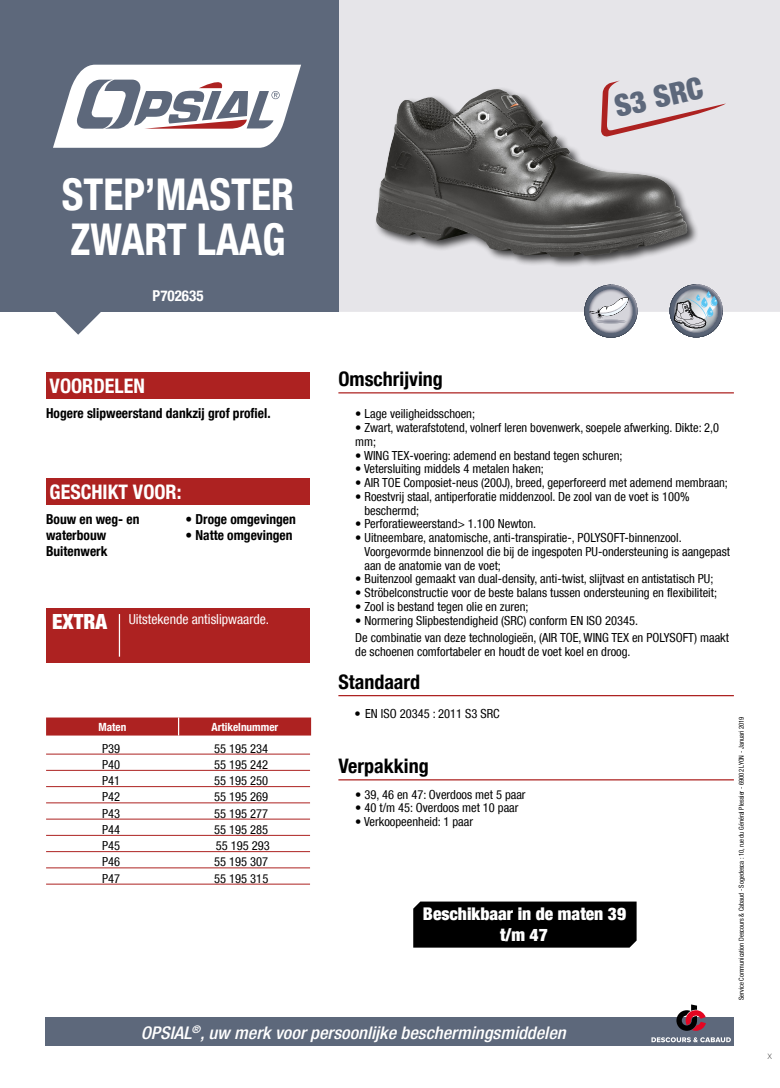
<style>
.page{position:relative;width:780px;height:1088px;background:#fff}
.page>*{position:absolute;margin:0;border:0;box-sizing:border-box;transform-origin:0 0}
.t1{font:700 condensed 43.75px/45px "Helvetica Neue LT Com";color:#fff;scale:.95 1}
.t2{font:900 condensed 30px "Helvetica Neue LT Com";color:#5d687b}
.t3{font:700 condensed 20px "Helvetica Neue LT Com";color:#000}
.t4{font:700 condensed 20px "Helvetica Neue LT Com";color:#fff}
.t5{font:italic 500 condensed 17.5px "Helvetica Neue LT Com";color:#fff;scale:1.05 1}
.t6{font:900 condensed 17.5px/21px "Helvetica Neue LT Com";color:#fff;text-align:center}
.t7{font:700 condensed 15px "Helvetica Neue LT Com";color:#fff}
.t8{font:700 condensed 13.75px/16.2px "Helvetica Neue LT Com";color:#000}
.t9{font:condensed 13.75px "Helvetica Neue LT Com";color:#fff}
.t10{font:condensed 12.5px/13.8px "Helvetica Neue LT Com";color:#000}
.t11{font:700 condensed 11.25px "Helvetica Neue LT Com";color:#fff}
.t12{font:100 7.5px "Helvetica Neue LT Com";color:#000;scale:.95 1}
.t13{font:condensed 6.88px "Helvetica Neue LT Com";color:#000;scale:.96 1}
.s1{font-weight:900;font-size:20.88px}
</style>
<div class="page">
<div style="left:338px;top:0;width:442px;height:312px;background:#e6e5e9"></div>
<div style="left:0;top:0;width:338px;height:312px;background:#5d687b"></div>
<svg style="left:55px;top:312px;width:46px;height:23px"></svg>
<svg style="left:53px;top:65px;width:248px;height:83px"></svg>
<div style="left:45px;top:1017px;width:688px;height:29px;background:#5d687b"></div>
<svg style="left:651px;top:1037px;width:79px;height:5px"></svg>
<svg style="left:676px;top:1004px;width:29px;height:27px"></svg>
<hr style="left:338px;top:392px;width:395px;height:1px;background:#ad2221">
<hr style="left:338px;top:779px;width:395px;height:1px;background:#ad2221">
<hr style="left:338px;top:695px;width:395px;height:1px;background:#ad2221">
<div style="left:413px;top:901px;width:223px;height:46px;background:#000"></div>
<svg style="left:669px;top:284px;width:53px;height:53px;background:#a1abb5"></svg>
<svg style="left:584px;top:285px;width:53px;height:53px"></svg>
<div style="left:46px;top:608px;width:264px;height:55px;background:#ad2221"></div>
<div style="left:46px;top:478px;width:264px;height:27px;background:#ad2221"></div>
<div style="left:46px;top:372px;width:264px;height:27px;background:#ad2221"></div>
<hr style="left:119px;top:614px;width:1px;height:43px;background:#fff">
<div style="left:46px;top:717px;width:265px;height:18px;background:#ad2221"></div>
<hr style="left:46px;top:754px;width:264px;height:1px;background:#ad2221">
<hr style="left:46px;top:770px;width:264px;height:1px;background:#ad2221">
<hr style="left:46px;top:786px;width:264px;height:1px;background:#ad2221">
<hr style="left:46px;top:802px;width:264px;height:1px;background:#ad2221">
<hr style="left:46px;top:819px;width:264px;height:1px;background:#ad2221">
<hr style="left:46px;top:835px;width:264px;height:1px;background:#ad2221">
<hr style="left:46px;top:851px;width:264px;height:1px;background:#ad2221">
<hr style="left:46px;top:867px;width:264px;height:1px;background:#ad2221">
<hr style="left:46px;top:884px;width:264px;height:1px;background:#ad2221">
<div style="left:601px;top:81px;width:125px;height:56px;background:#e6e5e9"></div>
<div style="left:374px;top:87px;width:324px;height:182px;background:#000;opacity:.75"></div>
<img style="left:376px;top:89px;width:149px;height:166px">
<h1 class="t1" style="left:62px;top:172px;width:246px">STEP’MASTER<br>ZWART LAAG</h1>
<p class="t7" style="left:152px;top:286px;width:52px">P702635</p>
<h2 class="t2" style="left:611px;top:89px;width:91px;rotate:-13deg">S3 SRC</h2>
<h3 class="t4" style="left:50px;top:373px;width:97px">VOORDELEN</h3>
<p class="t8" style="left:46px;top:405px;width:226px">Hogere slipweerstand dankzij grof profiel.</p>
<h3 class="t4" style="left:50px;top:480px;width:133px">GESCHIKT VOOR:</h3>
<p class="t8" style="left:46px;top:511px;width:95px">Bouw en weg- en waterbouw<br>Buitenwerk</p>
<p class="t8" style="left:185px;top:511px;width:112px">• Droge omgevingen</p>
<p class="t8" style="left:185px;top:527px;width:108px">• Natte omgevingen</p>
<p class="t9" style="left:52px;top:611px;width:219px"><span class="s1">EXTRA</span> Uitstekende antislipwaarde.</p>
<p class="t11" style="left:98px;top:720px;width:29px">Maten</p>
<p class="t11" style="left:211px;top:720px;width:68px">Artikelnummer</p>
<p class="t10" style="left:102px;top:741px;width:20px">P39</p>
<p class="t10" style="left:214px;top:741px;width:55px">55 195 234</p>
<p class="t10" style="left:102px;top:757px;width:20px">P40</p>
<p class="t10" style="left:214px;top:757px;width:55px">55 195 242</p>
<p class="t10" style="left:102px;top:774px;width:20px">P41</p>
<p class="t10" style="left:214px;top:774px;width:55px">55 195 250</p>
<p class="t10" style="left:102px;top:790px;width:20px">P42</p>
<p class="t10" style="left:214px;top:790px;width:55px">55 195 269</p>
<p class="t10" style="left:102px;top:806px;width:20px">P43</p>
<p class="t10" style="left:214px;top:806px;width:55px">55 195 277</p>
<p class="t10" style="left:102px;top:822px;width:20px">P44</p>
<p class="t10" style="left:214px;top:822px;width:55px">55 195 285</p>
<p class="t10" style="left:102px;top:839px;width:20px">P45</p>
<p class="t10" style="left:216px;top:839px;width:56px">55 195 293</p>
<p class="t10" style="left:102px;top:855px;width:20px">P46</p>
<p class="t10" style="left:214px;top:855px;width:55px">55 195 307</p>
<p class="t10" style="left:102px;top:871px;width:20px">P47</p>
<p class="t10" style="left:214px;top:871px;width:55px">55 195 315</p>
<h3 class="t3" style="left:338px;top:367px;width:106px">Omschrijving</h3>
<p class="t10" style="left:355px;top:407px;width:121px">• Lage veiligheidsschoen;</p>
<p class="t10" style="left:355px;top:421px;width:365px">• Zwart, waterafstotend, volnerf leren bovenwerk, soepele afwerking. Dikte: 2,0 mm;</p>
<p class="t10" style="left:355px;top:448px;width:269px">• WING TEX-voering: ademend en bestand tegen schuren;</p>
<p class="t10" style="left:355px;top:462px;width:190px">• Vetersluiting middels 4 metalen haken;</p>
<p class="t10" style="left:355px;top:476px;width:374px">• AIR TOE Composiet-neus (200J), breed, geperforeerd met ademend membraan;</p>
<p class="t10" style="left:364px;top:489px;width:326px;text-indent:-9px">• Roestvrij staal, antiperforatie middenzool. De zool van de voet is 100% beschermd;</p>
<p class="t10" style="left:355px;top:517px;width:182px">• Perforatieweerstand&gt; 1.100 Newton.</p>
<p class="t10" style="left:364px;top:531px;width:367px;text-indent:-9px">• Uitneembare, anatomische, anti-transpiratie-, POLYSOFT-binnenzool.<br>Voorgevormde binnenzool die bij de ingespoten PU-ondersteuning is aangepast aan de anatomie van de voet;</p>
<p class="t10" style="left:355px;top:572px;width:359px">• Buitenzool gemaakt van dual-density, anti-twist, slijtvast en antistatisch PU;</p>
<p class="t10" style="left:355px;top:586px;width:363px">• Ströbelconstructie voor de beste balans tussen ondersteuning en flexibiliteit;</p>
<p class="t10" style="left:355px;top:599px;width:175px">• Zool is bestand tegen olie en zuren;</p>
<p class="t10" style="left:355px;top:611px;width:375px;line-height:17.2px">• Normering Slipbestendigheid (SRC) conform EN ISO 20345.<br>De combinatie van deze technologieën, (AIR TOE, WING TEX en POLYSOFT) maakt</p>
<p class="t10" style="left:355px;top:644px;width:277px">de schoenen comfortabeler en houdt de voet koel en droog.</p>
<h3 class="t3" style="left:338px;top:670px;width:83px">Standaard</h3>
<p class="t10" style="left:354px;top:706px;width:147px">• EN ISO 20345 : 2011 S3 SRC</p>
<h3 class="t3" style="left:338px;top:754px;width:92px">Verpakking</h3>
<p class="t10" style="left:355px;top:787px;width:172px">• 39, 46 en 47: Overdoos met 5 paar</p>
<p class="t10" style="left:355px;top:801px;width:165px">• 40 t/m 45: Overdoos met 10 paar</p>
<p class="t10" style="left:355px;top:815px;width:119px">• Verkoopeenheid: 1 paar</p>
<h3 class="t6" style="left:423px;top:903px;width:205px">Beschikbaar in de maten 39 t/m 47</h3>
<p class="t13" style="left:737px;top:1000px;width:297px;rotate:-90deg">Service Communication Descours &amp; Cabaud - Sogedesca : 10, rue du Général Plessier - 69002 LYON - Januari 2019</p>
<h3 class="t5" style="left:141px;top:1022px;width:406px">OPSIAL<sup>®</sup>, uw merk voor persoonlijke beschermingsmiddelen</h3>
<p class="t12" style="left:767px;top:1052px;width:6px">X</p>
</div>
